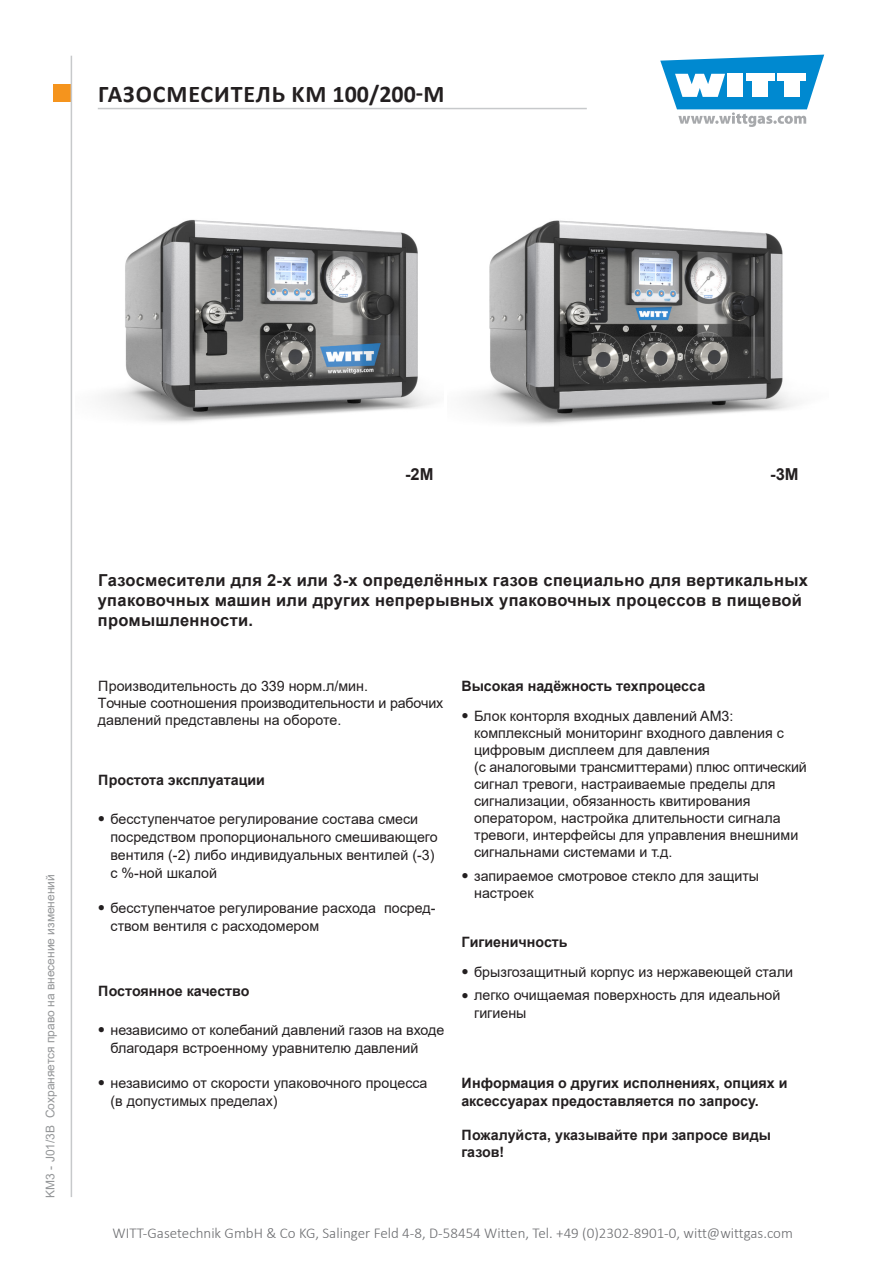
<style>
.page{position:relative;width:893px;height:1263px;background:#fff}
.page>*{position:absolute;margin:0;border:0;box-sizing:border-box;transform-origin:0 0}
.t1{font:700 24px "Calibri";letter-spacing:.04em;color:#231f20}
.Einleitungstext{font:700 16.5px/19.8px "Arial";letter-spacing:.02em;color:#231f20}
.t2{font:300 15px "Calibri";color:#6b6c6f}
.t3{font:14.25px/17.1px "Arial";color:#231f20}
.Überschrift{font:700 14.25px/17.7px "Arial";color:#231f20}
.t4{font:12px "Arial";color:#949698}
.s1{font-family:"Bookman Old Style";font-size:12px}
</style>
<div class="page">
<div style="left:53px;top:85px;width:17px;height:17px;background:#f5941d"></div>
<svg style="left:660px;top:55px;width:164px;height:72px"></svg>
<hr style="left:71px;top:56px;width:1px;height:1141px;background:#c7c9cb">
<hr style="left:98px;top:108px;width:489px;height:1px;background:#c7c9cb">
<img style="left:468px;top:220px;width:329px;height:204px">
<img style="left:104px;top:219px;width:329px;height:204px">
<h1 class="t1" style="left:98px;top:77px;width:348px">ГАЗОСМЕСИТЕЛЬ KM 100/200-M</h1>
<p class="t4" style="left:42px;top:1197px;width:325px;rotate:-90deg">KM3 - J01/3B Сохраняется право на внесение изменений</p>
<p class="Einleitungstext" style="left:405px;top:465px;width:30px">-2M</p>
<p class="Einleitungstext" style="left:770px;top:465px;width:30px">-3M</p>
<p class="Einleitungstext" style="left:98px;top:571px;width:712px">Газосмесители для 2-х или 3-х определённых газов специально для вертикальных упаковочных машин или других непрерывных упаковочных процессов в пищевой промышленности.</p>
<p class="t3" style="left:98px;top:677px;width:347px">Производительность до 339 норм.л/мин.<br>Tочные соотношения производительности и рабочих давлений представлены на обороте.</p>
<p class="Überschrift" style="left:98px;top:771px;width:168px">Простота эксплуатации</p>
<p class="t3" style="left:111px;top:810px;width:329px;line-height:18px;text-indent:-13px"><span class="s1">●</span> бесступенчатое регулирование состава смеси посредством пропорционального смешивающего вентиля (-2) либо индивидуальных вентилей (-3) с %-ной шкалой</p>
<p class="t3" style="left:111px;top:899px;width:326px;line-height:18px;text-indent:-13px"><span class="s1">●</span> бесступенчатое регулирование расхода посред&shy;ством вентиля с расходомером</p>
<p class="Überschrift" style="left:98px;top:982px;width:153px">Постоянное качество</p>
<p class="t3" style="left:111px;top:1021px;width:335px;line-height:18px;text-indent:-13px"><span class="s1">●</span> независимо от колебаний давлений газов на входе благодаря встроенному уравнителю давлений</p>
<p class="t3" style="left:111px;top:1074px;width:318px;line-height:18px;text-indent:-13px"><span class="s1">●</span> независимо от скорости упаковочного процесса (в допустимых пределах)</p>
<p class="Überschrift" style="left:461px;top:677px;width:245px">Bысокая надёжность техпроцесса</p>
<p class="t3" style="left:474px;top:707px;width:334px;text-indent:-13px"><span class="s1">●</span> Блок конторля входных давлений AM3: комплексный мониторинг входного давления с цифровым дисплеем для давления<br>(с аналоговыми трансмиттерами) плюс оптический сигнал тревоги, настраиваемые пределы для сигнализации, обязанность квитирования оператором, настройка длительности сигнала тревоги, интерфейсы для управления внешними сигнальнами системами и т.д.</p>
<p class="t3" style="left:474px;top:867px;width:287px;text-indent:-13px"><span class="s1">●</span> запираемое смотровое стекло для защиты настроек</p>
<p class="Überschrift" style="left:462px;top:933px;width:108px">Гигиеничность</p>
<p class="t3" style="left:461px;top:963px;width:333px"><span class="s1">●</span> брызгозащитный корпус из нержавеющей стали</p>
<p class="t3" style="left:474px;top:987px;width:308px;text-indent:-13px"><span class="s1">●</span> легко очищаемая поверхность для идеальной гигиены</p>
<p class="Überschrift" style="left:461px;top:1075px;width:328px">Информация о других исполнениях, опциях и аксессуарах предоставляется по запросу.</p>
<p class="Überschrift" style="left:461px;top:1127px;width:311px;line-height:17.1px">Пожалуйста, указывайте при запросе виды газов!</p>
<p class="t2" style="left:113px;top:1224px;width:682px">WITT-Gasetechnik GmbH &amp; Co KG, Salinger Feld 4-8, D-58454 Witten, Tel. +49 (0)2302-8901-0, witt@wittgas.com</p>
</div>
